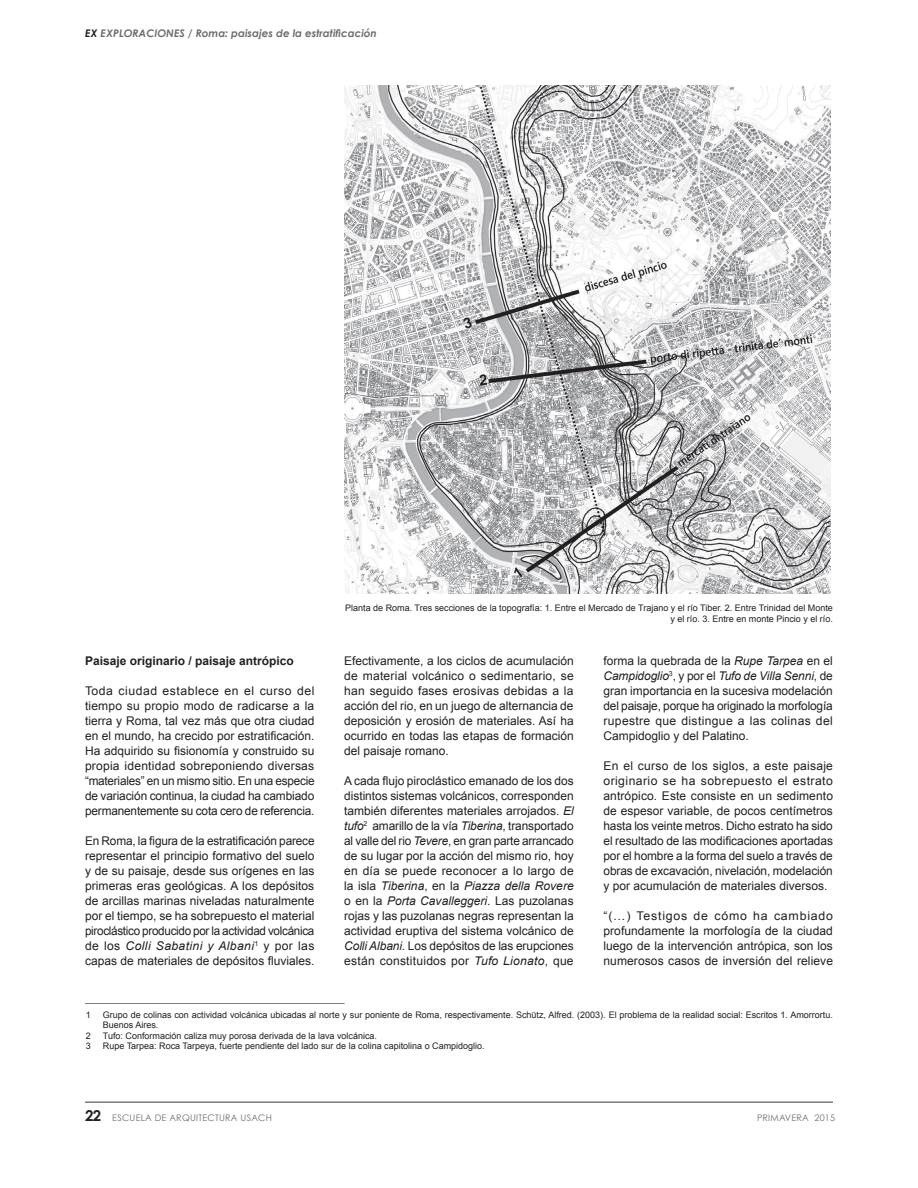
<style>
.page{position:relative;width:918px;height:1188px;background:#fff}
.page>*{position:absolute;margin:0;border:0;box-sizing:border-box;transform-origin:0 0}
.contenidos{font:12px/15px "Arial";color:#231f20;text-align:justify}
.contenidos-2{font:700 12px "Arial";color:#231f20}
.autor{font:italic 700 10.5px "Century Gothic";color:#6c6d70}
.nota_pie_de_pagina{font:9px/10.5px "Arial";color:#231f20}
.pie_de_foto{font:9px/10.8px "Arial";color:#231f20;text-align:right}
.t1{font:9px "Century Gothic";letter-spacing:.025em;color:#6c6d70}
.s1{color:#231f20}
.s2{font-style:italic}
.s3{font-weight:700;font-size:15px;color:#231f20}
</style>
<div class="page">
<hr style="left:85px;top:1101px;width:748px;height:2px;background:#231f20">
<hr style="left:85px;top:1003px;width:260px;height:1px;background:#231f20">
<img style="left:344px;top:85px;width:487px;height:509px">
<p class="autor" style="left:85px;top:27px;width:293px"><span class="s1">EX</span> EXPLORACIONES / Roma: paisajes de la estratificación</p>
<p class="contenidos-2" style="left:85px;top:653px;width:210px">Paisaje originario / paisaje antrópico</p>
<p class="contenidos" style="left:85px;top:683px;width:231px">Toda ciudad establece en el curso del tiempo su propio modo de radicarse a la tierra y Roma, tal vez más que otra ciudad en el mundo, ha crecido por estratificación.<br>Ha adquirido su fisionomía y construido su propia identidad sobreponiendo diversas “materiales” en un mismo sitio. En una especie de variación continua, la ciudad ha cambiado permanentemente su cota cero de referencia.</p>
<p class="contenidos" style="left:85px;top:833px;width:231px">En Roma, la figura de la estratificación parece representar el principio formativo del suelo y de su paisaje, desde sus orígenes en las primeras eras geológicas. A los depósitos de arcillas marinas niveladas naturalmente por el tiempo, se ha sobrepuesto el material piroclástico producido por la actividad volcánica de los <span class="s2">Colli Sabatini y Albani</span><sup>1</sup> y por las capas de materiales de depósitos fluviales.</p>
<p class="pie_de_foto" style="left:345px;top:603px;width:489px">Planta de Roma. Tres secciones de la topografía: 1. Entre el Mercado de Trajano y el río Tiber. 2. Entre Trinidad del Monte y el río. 3. Entre en monte Pincio y el río.</p>
<p class="contenidos" style="left:344px;top:653px;width:231px">Efectivamente, a los ciclos de acumulación de material volcánico o sedimentario, se han seguido fases erosivas debidas a la acción del rio, en un juego de alternancia de deposición y erosión de materiales. Así ha ocurrido en todas las etapas de formación del paisaje romano.</p>
<p class="contenidos" style="left:344px;top:773px;width:231px">A cada flujo piroclástico emanado de los dos distintos sistemas volcánicos, corresponden también diferentes materiales arrojados. <span class="s2">El tufo</span><sup>2</sup> amarillo de la vía <span class="s2">Tiberina</span>, transportado al valle del rio <span class="s2">Tevere</span>, en gran parte arrancado de su lugar por la acción del mismo rio, hoy en día se puede reconocer a lo largo de la isla <span class="s2">Tiberina</span>, en la <span class="s2">Piazza della Rovere </span>o en la <span class="s2">Porta Cavalleggeri</span>. Las puzolanas rojas y las puzolanas negras representan la actividad eruptiva del sistema volcánico de <span class="s2">Colli Albani.</span> Los depósitos de las erupciones están constituidos por <span class="s2">Tufo Lionato</span>, que</p>
<p class="contenidos" style="left:603px;top:653px;width:231px">forma la quebrada de la <span class="s2">Rupe Tarpea</span> en el <span class="s2">Campidoglio</span><sup>3</sup>, y por el <span class="s2">Tufo de Villa Senni</span>, de gran importancia en la sucesiva modelación del paisaje, porque ha originado la morfología rupestre que distingue a las colinas del Campidoglio y del Palatino.</p>
<p class="contenidos" style="left:603px;top:758px;width:231px">En el curso de los siglos, a este paisaje originario se ha sobrepuesto el estrato antrópico. Este consiste en un sedimento de espesor variable, de pocos centímetros hasta los veinte metros. Dicho estrato ha sido el resultado de las modificaciones aportadas por el hombre a la forma del suelo a través de obras de excavación, nivelación, modelación y por acumulación de materiales diversos.</p>
<p class="contenidos" style="left:603px;top:908px;width:231px">“(…) Testigos de cómo ha cambiado profundamente la morfología de la ciudad luego de la intervención antrópica, son los numerosos casos de inversión del relieve</p>
<p class="nota_pie_de_pagina" style="left:86px;top:1009px;width:7px">1</p>
<p class="nota_pie_de_pagina" style="left:103px;top:1009px;width:732px">Grupo de colinas con actividad volcánica ubicadas al norte y sur poniente de Roma, respectivamente. Schütz, Alfred. (2003). El problema de la realidad social: Escritos 1. Amorrortu.<br>Buenos Aires.</p>
<p class="nota_pie_de_pagina" style="left:86px;top:1030px;width:7px">2</p>
<p class="nota_pie_de_pagina" style="left:103px;top:1030px;width:276px">Tufo: Conformación caliza muy porosa derivada de la lava volcánica.</p>
<p class="nota_pie_de_pagina" style="left:86px;top:1041px;width:7px">3</p>
<p class="nota_pie_de_pagina" style="left:103px;top:1041px;width:383px">Rupe Tarpea: Roca Tarpeya, fuerte pendiente del lado sur de la colina capitolina o Campidoglio.</p>
<p class="t1" style="left:85px;top:1113px;width:188px"><span class="s3">22</span> ESCUELA DE ARQUITECTURA USACH</p>
<p class="t1" style="left:757px;top:1113px;width:80px">PRIMAVERA 2015</p>
</div>
